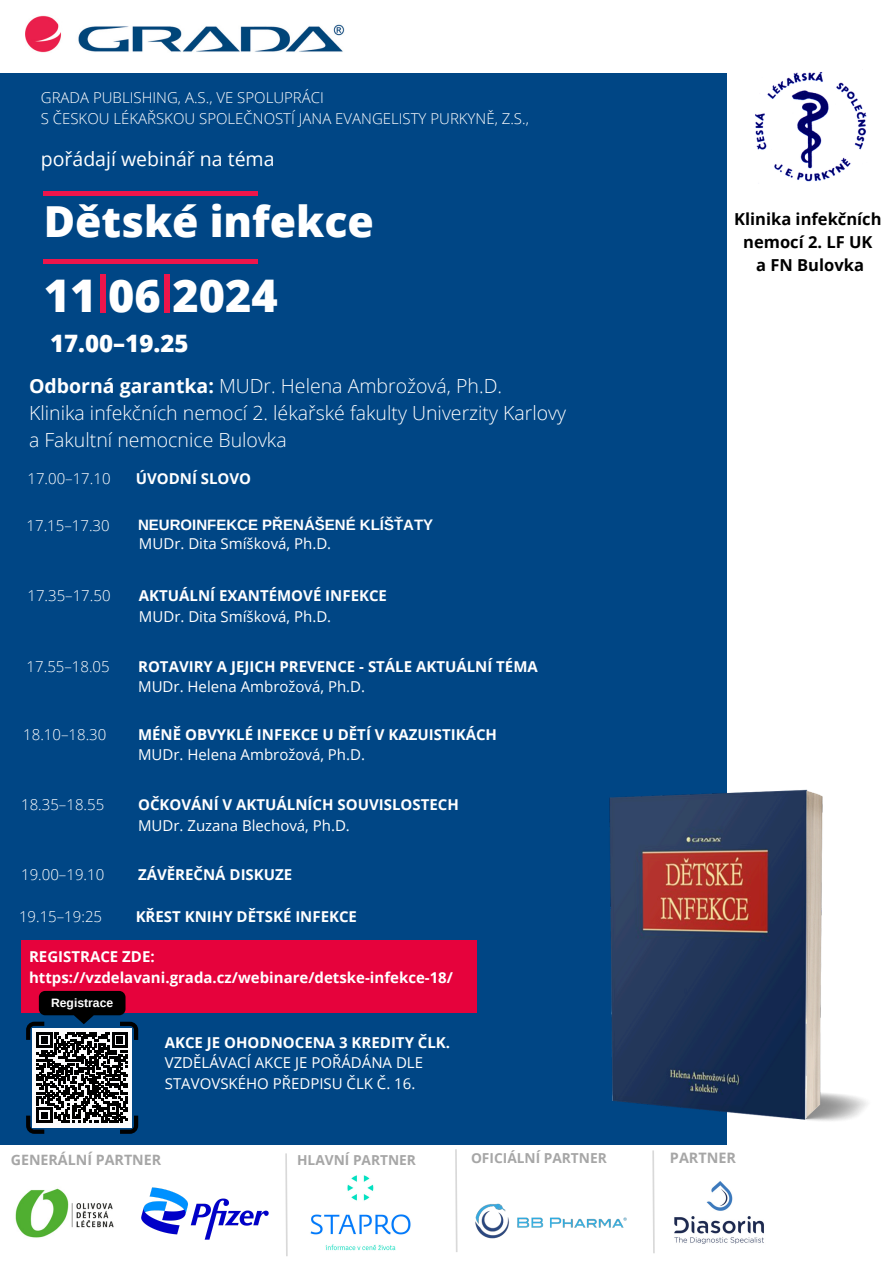
<style>
.page{position:relative;width:893px;height:1263px;background:#fff}
.page>*{position:absolute;margin:0;border:0;box-sizing:border-box;transform-origin:0 0}
.t1{font:800 45px "Open Sans";color:#fff}
.t2{font:800 42.75px "Open Sans";color:#fff}
.t3{font:800 24px "Open Sans";color:#fff}
.t4{font:300 19.5px/27px "Open Sans";color:#fff}
.t5{font:19.5px "Open Sans";color:#fff}
.t6{font:700 16.5px/23.1px "Open Sans";color:#000;text-align:center}
.t7{font:700 15px/20.9px "Open Sans";color:#fff}
.t8{font:15px/20.9px "Open Sans";color:#fff}
.t9{font:300 15px/20.9px "Open Sans";color:#fff}
.t10{font:700 15px "Arimo";color:#fff}
.t11{font:700 14.4px "Open Sans";color:#a6a6a6}
.t12{font:700 14.25px "Open Sans";color:#a6a6a6}
.t13{font:700 13.73px "Open Sans";color:#a6a6a6}
.t14{font:700 12.15px "Liberation Sans";color:#fff}
.s1{font-weight:700}
</style>
<div class="page">
<div style="left:0;top:74px;width:727px;height:1071px;background:#004685"></div>
<img style="left:44px;top:191px;width:213px;height:5px">
<img style="left:44px;top:259px;width:213px;height:5px">
<img style="left:165px;top:275px;width:5px;height:37px">
<img style="left:100px;top:275px;width:5px;height:37px">
<div style="left:21px;top:940px;width:456px;height:72px;background:#e6023c"></div>
<img style="left:25px;top:16px;width:319px;height:37px">
<img style="left:755px;top:72px;width:112px;height:110px">
<img style="left:446px;top:739px;width:421px;height:406px">
<svg style="left:26px;top:991px;width:112px;height:143px"></svg>
<svg style="left:652px;top:1150px;width:3px;height:103px"></svg>
<svg style="left:285px;top:1153px;width:3px;height:103px"></svg>
<img style="left:15px;top:1188px;width:99px;height:50px">
<img style="left:674px;top:1181px;width:90px;height:63px">
<img style="left:310px;top:1175px;width:101px;height:76px">
<img style="left:141px;top:1187px;width:127px;height:52px">
<img style="left:475px;top:1203px;width:152px;height:36px">
<svg style="left:455px;top:1149px;width:3px;height:103px"></svg>
<h4 class="t9" style="left:41px;top:86px;width:489px">GRADA PUBLISHING, A.S., VE SPOLUPRÁCI<br>S ČESKOU LÉKAŘSKOU SPOLEČNOSTÍ JANA EVANGELISTY PURKYNĚ, Z.S.,</h4>
<p class="t5" style="left:41px;top:145px;width:235px">pořádají webinář na téma</p>
<p class="t2" style="left:44px;top:192px;width:332px">Dětské infekce</p>
<h5 class="t1" style="left:44px;top:264px;width:235px">11 06 2024</h5>
<h5 class="t3" style="left:50px;top:326px;width:140px">17.00–19.25</h5>
<p class="t4" style="left:29px;top:372px;width:538px"><span class="s1">Odborná garantka:</span> MUDr. Helena Ambrožová, Ph.D.<br>Klinika infekčních nemocí 2. lékařské fakulty Univerzity Karlovy a Fakultní nemocnice Bulovka</p>
<p class="t9" style="left:27px;top:467px;width:85px">17.00–17.10</p>
<p class="t7" style="left:136px;top:467px;width:117px">ÚVODNÍ SLOVO</p>
<p class="t9" style="left:27px;top:514px;width:85px">17.15–17.30</p>
<p class="t10" style="left:138px;top:517px;width:296px">NEUROINFEKCE PŘENÁŠENÉ KLÍŠŤATY</p>
<p class="t8" style="left:139px;top:533px;width:194px">MUDr. Dita Smíšková, Ph.D.</p>
<p class="t9" style="left:27px;top:585px;width:85px">17.35–17.50</p>
<p class="t7" style="left:139px;top:585px;width:249px">AKTUÁLNÍ EXANTÉMOVÉ INFEKCE</p>
<p class="t8" style="left:139px;top:606px;width:194px">MUDr. Dita Smíšková, Ph.D.</p>
<h4 class="t9" style="left:27px;top:655px;width:85px">17.55–18.05</h4>
<p class="t7" style="left:138px;top:655px;width:401px">ROTAVIRY A JEJICH PREVENCE - STÁLE AKTUÁLNÍ TÉMA</p>
<p class="t8" style="left:138px;top:676px;width:228px">MUDr. Helena Ambrožová, Ph.D.</p>
<p class="t9" style="left:23px;top:723px;width:85px">18.10–18.30</p>
<p class="t7" style="left:138px;top:723px;width:360px">MÉNĚ OBVYKLÉ INFEKCE U DĚTÍ V KAZUISTIKÁCH</p>
<p class="t8" style="left:138px;top:744px;width:228px">MUDr. Helena Ambrožová, Ph.D.</p>
<h4 class="t9" style="left:21px;top:793px;width:85px">18.35–18.55</h4>
<p class="t7" style="left:138px;top:793px;width:322px">OČKOVÁNÍ V AKTUÁLNÍCH SOUVISLOSTECH</p>
<p class="t8" style="left:138px;top:814px;width:213px">MUDr. Zuzana Blechová, Ph.D.</p>
<h6 class="t9" style="left:21px;top:864px;width:85px">19.00–19.10</h6>
<p class="t7" style="left:138px;top:864px;width:156px">ZÁVĚREČNÁ DISKUZE</p>
<h5 class="t9" style="left:19px;top:906px;width:85px">19.15–19:25</h5>
<h6 class="t7" style="left:136px;top:906px;width:223px">KŘEST KNIHY DĚTSKÉ INFEKCE</h6>
<h4 class="t7" style="left:29px;top:946px;width:425px">REGISTRACE ZDE: https://vzdelavani.grada.cz/webinare/detske-infekce-18/</h4>
<p class="t14" style="left:51px;top:996px;width:64px">Registrace</p>
<p class="t8" style="left:165px;top:1031px;width:287px"><span class="s1">AKCE JE OHODNOCENA 3 KREDITY ČLK.<br></span>VZDĚLÁVACÍ AKCE JE POŘÁDÁNA DLE<br>STAVOVSKÉHO PŘEDPISU ČLK Č. 16.</p>
<p class="t6" style="left:734px;top:207px;width:149px">Klinika infekčních nemocí 2. LF UK<br>a FN Bulovka</p>
<p class="t13" style="left:471px;top:1148px;width:137px">OFICIÁLNÍ PARTNER</p>
<p class="t12" style="left:11px;top:1149px;width:152px">GENERÁLNÍ PARTNER</p>
<p class="t13" style="left:297px;top:1150px;width:120px">HLAVNÍ PARTNER</p>
<p class="t11" style="left:670px;top:1147px;width:68px">PARTNER</p>
</div>
